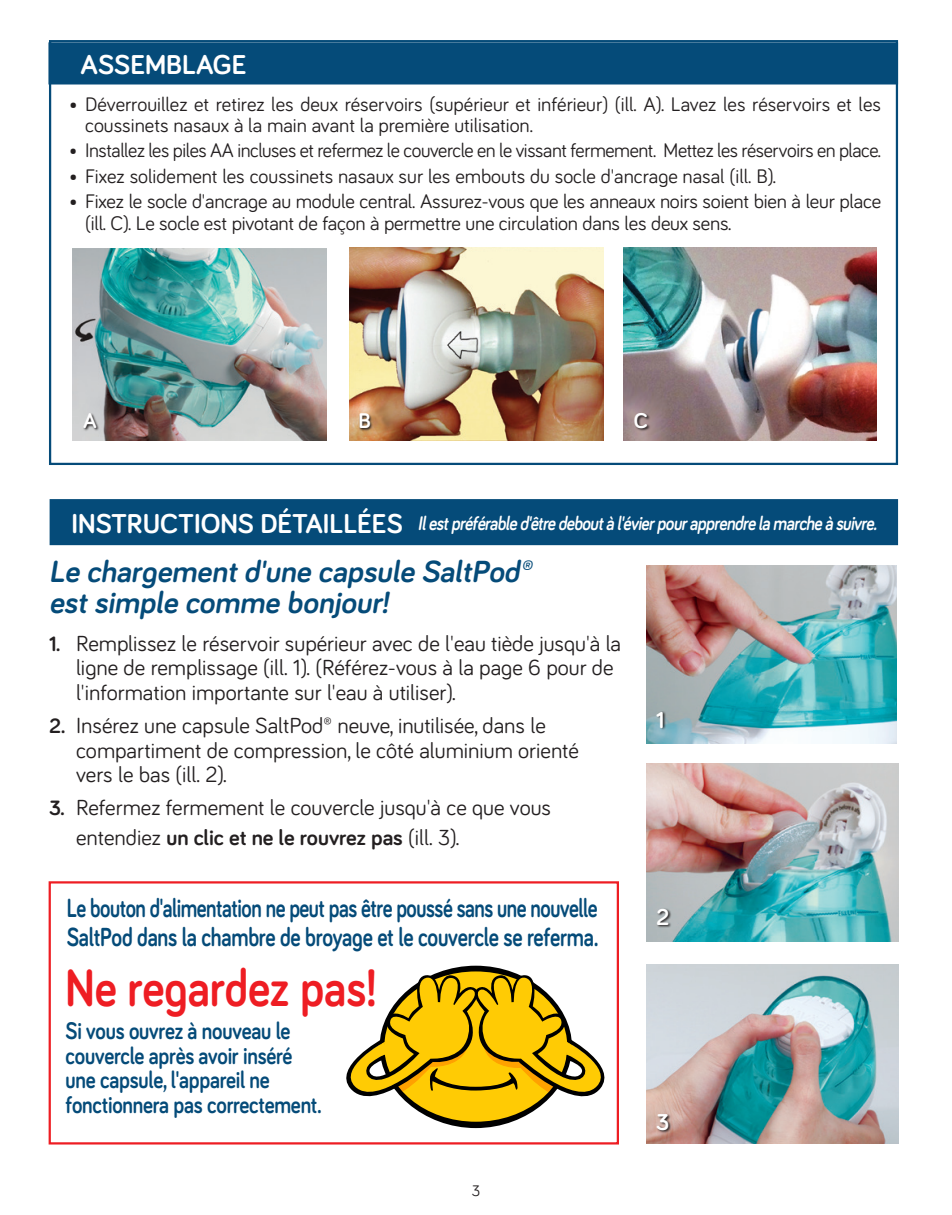
<style>
.page{position:relative;width:952px;height:1215px;background:#fff}
.page>*{position:absolute;margin:0;border:0;box-sizing:border-box;transform-origin:0 0}
.Heading_1{font:700 54px "Bariol";color:#ee1d23;scale:.87 1}
.Heading_1-2{font:italic 700 31.5px "Bariol";color:#054b79}
.Heading_1-3{font:700 28.12px "Bariol";color:#fff}
.t1{font:700 27px/29.2px "Bariol";letter-spacing:-.02em;color:#054b79;scale:.77 1}
.Heading_1-4{font:700 24.75px/24.8px "Bariol";letter-spacing:-.01em;color:#054b79;scale:.85 1}
.t2{font:700 23.62px "Bariol";color:#fff}
.t3{font:22.5px/24.8px "Bariol";color:#231f20}
.t4{font:700 22.05px "Bariol";color:#fff}
.t5{font:20.25px/21.4px "Bariol";letter-spacing:-.01em;color:#231f20}
.Heading_1-5{font:italic 700 20.25px "Bariol";color:#fff;scale:.85 1}
.t6{font:15.75px "Bariol";color:#231f20}
.s1{font-weight:700;font-size:21.38px}
.s2{font-weight:700}
</style>
<div class="page">
<div style="left:50px;top:499px;width:848px;height:46px;background:#054b79;border:2px solid #054b79"></div>
<div style="left:48px;top:42px;width:850px;height:43px;background:#054b79;border:2px solid #054b79"></div>
<div style="left:49px;top:40px;width:849px;height:425px;border:2px solid #054b79"></div>
<img style="left:73px;top:248px;width:253px;height:192px">
<img style="left:350px;top:247px;width:253px;height:193px">
<img style="left:623px;top:247px;width:253px;height:193px">
<svg style="left:83px;top:413px;width:17px;height:19px"></svg>
<svg style="left:359px;top:414px;width:15px;height:18px"></svg>
<svg style="left:634px;top:413px;width:16px;height:19px"></svg>
<img style="left:646px;top:763px;width:252px;height:179px">
<svg style="left:657px;top:908px;width:15px;height:20px"></svg>
<img style="left:646px;top:565px;width:251px;height:178px">
<svg style="left:657px;top:711px;width:9px;height:20px"></svg>
<img style="left:646px;top:965px;width:252px;height:178px">
<svg style="left:657px;top:1114px;width:15px;height:19px"></svg>
<div style="left:49px;top:881px;width:570px;height:264px;border:2px solid #ee1d23"></div>
<svg style="left:346px;top:966px;width:259px;height:162px"></svg>
<p class="Heading_1-3" style="left:81px;top:45px;width:167px">ASSEMBLAGE</p>
<p class="t5" style="left:85px;top:92px;width:797px;text-indent:-16px">• Déverrouillez et retirez les deux réservoirs (supérieur et inférieur) (ill. A). Lavez les réservoirs et les coussinets nasaux à la main avant la première utilisation.</p>
<p class="t5" style="left:69px;top:139px;width:813px">• Installez les piles AA incluses et refermez le couvercle en le vissant fermement. Mettez les réservoirs en place.</p>
<p class="t5" style="left:69px;top:164px;width:708px">• Fixez solidement les coussinets nasaux sur les embouts du socle d'ancrage nasal (ill. B).</p>
<p class="t5" style="left:85px;top:190px;width:797px;text-indent:-16px">• Fixez le socle d'ancrage au module central. Assurez-vous que les anneaux noirs soient bien à leur place (ill. C). Le socle est pivotant de façon à permettre une circulation dans les deux sens.</p>
<p class="t4" style="left:83px;top:406px;width:15px">A</p>
<p class="t4" style="left:358px;top:406px;width:14px">B</p>
<p class="t4" style="left:634px;top:406px;width:16px">C</p>
<p class="Heading_1-3" style="left:72px;top:504px;width:333px">INSTRUCTIONS DÉTAILLÉES</p>
<p class="Heading_1-2" style="left:49px;top:550px;width:491px">Le chargementd'une capsule SaltPod®</p>
<p class="Heading_1-2" style="left:49px;top:580px;width:347px">estsimple comme bonjour!</p>
<p class="t3" style="left:76px;top:630px;width:546px;text-indent:-27px"><span class="s1">1.</span> Remplissez le réservoir supérieur avec de l'eau tiède jusqu'à la ligne de remplissage (ill. 1). (Référez-vous à la page 6 pour de l'information importante sur l'eau à utiliser).</p>
<p class="t3" style="left:76px;top:712px;width:504px;text-indent:-27px"><span class="s1">2.</span> Insérez une capsule SaltPod® neuve, inutilisée, dans le compartiment de compression, le côté aluminium orienté vers le bas (ill. 2).</p>
<p class="t3" style="left:76px;top:792px;width:476px;line-height:29.2px;text-indent:-27px"><span class="s1">3.</span> Refermez fermement le couvercle jusqu'à ce que vous entendiez <span class="s2">un clic et ne le rouvrez pas</span> (ill. 3).</p>
<p class="Heading_1-5" style="left:418px;top:510px;width:546px">Ilestpréférabled'êtredeboutàl'évierpourapprendrelamarcheàsuivre.</p>
<p class="t2" style="left:656px;top:704px;width:10px">1</p>
<p class="t1" style="left:67px;top:893px;width:692px">Le bouton d'alimentation ne peut pas être poussé sans une nouvelle<br>SaltPod dans la chambre de broyage et le couvercle se referma.</p>
<p class="Heading_1" style="left:66px;top:951px;width:359px">Ne regardez pas!</p>
<p class="Heading_1-4" style="left:66px;top:1017px;width:303px">Si vous ouvrez à nouveau le couvercle après avoir inséré une capsule, l'appareil ne fonctionnera pas correctement.</p>
<p class="t6" style="left:472px;top:1180px;width:10px">3</p>
<p class="t2" style="left:656px;top:901px;width:15px">2</p>
<p class="t2" style="left:656px;top:1106px;width:15px">3</p>
</div>
